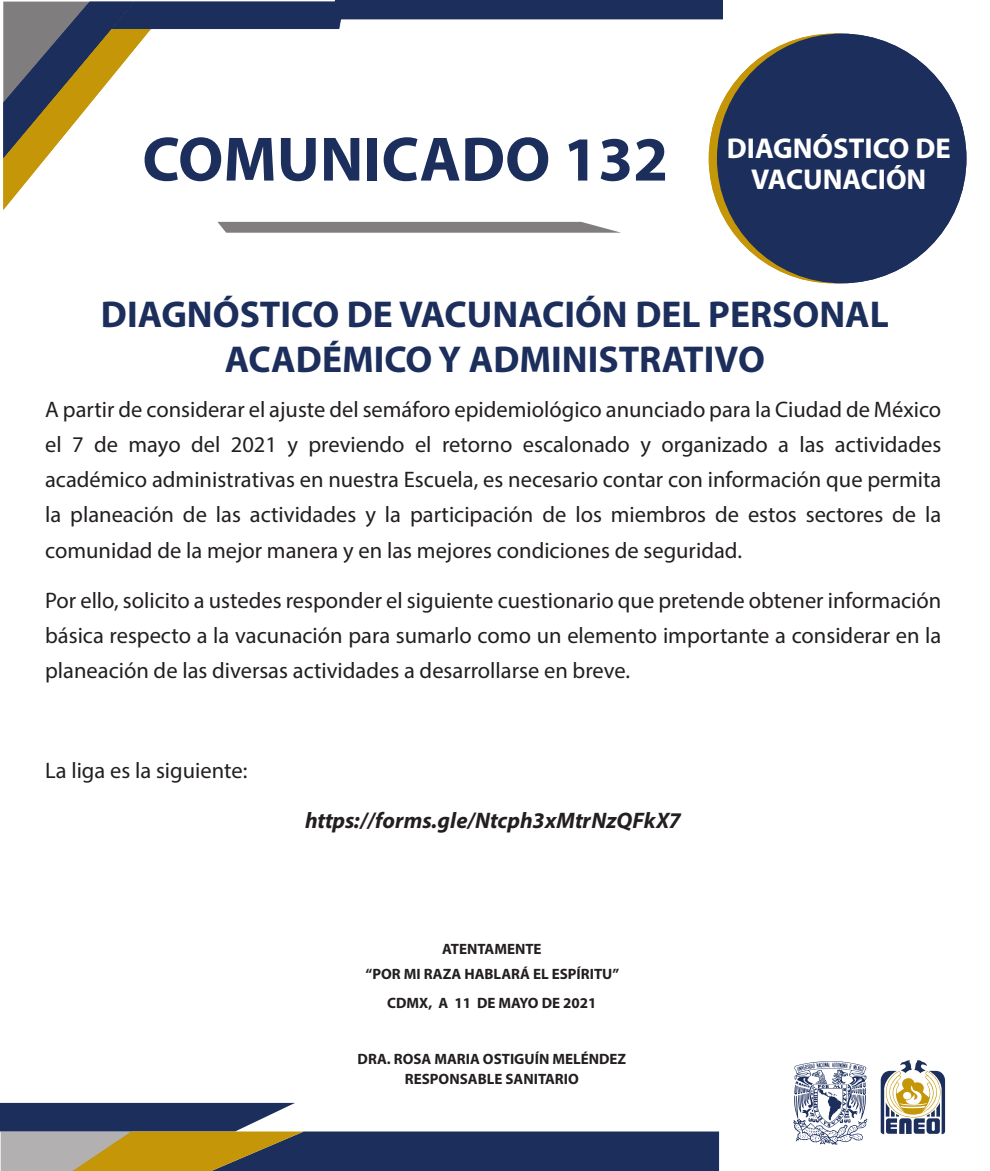
<style>
.page{position:relative;width:990px;height:1171px;background:#fff}
.page>*{position:absolute;margin:0;border:0;box-sizing:border-box;transform-origin:0 0}
.t1{font:700 63.12px "Myriad Pro";color:#1c2e5c}
.t2{font:700 37.5px/45px "Myriad Pro";color:#1c2e5c;text-align:center}
.t3{font:700 35px/33.4px "Myriad Pro";color:#fff}
.t4{font:700 28.75px/30.2px "Myriad Pro";color:#fff;text-align:center}
.t5{font:22.5px/35px "Myriad Pro";color:#231f20;text-align:justify}
.t6{font:italic 700 22.5px "Myriad Pro";color:#231f20}
.t7{font:700 15px/25.5px "Myriad Pro";color:#231f20;text-align:center}
</style>
<div class="page">
<svg style="left:3px;top:0;width:720px;height:210px"></svg>
<svg style="left:217px;top:222px;width:404px;height:11px;background:#8a8888"></svg>
<div style="left:709px;top:34px;width:249px;height:249px;background:#c49608;border-radius:50%"></div>
<div style="left:717px;top:34px;width:249px;height:249px;background:#1c2e5c;border-radius:50%"></div>
<svg style="left:0;top:1102px;width:719px;height:68px"></svg>
<svg style="left:793px;top:1061px;width:74px;height:83px"></svg>
<svg style="left:881px;top:1060px;width:64px;height:74px"></svg>
<h1 class="t1" style="left:142px;top:118px;width:527px">COMUNICADO 132</h1>
<h3 class="t3" style="left:749px;top:122px;width:188px">SERVICIOS<br>BIBLIOTECA</h3>
<p class="t4" style="left:727px;top:133px;width:225px">DIAGNÓSTICO DE<br>VACUNACIÓN</p>
<h2 class="t2" style="left:101px;top:291px;width:790px">DIAGNÓSTICO DE VACUNACIÓN DEL PERSONAL<br>ACADÉMICO Y ADMINISTRATIVO</h2>
<p class="t5" style="left:45px;top:392px;width:898px">A partir de considerar el ajuste del semáforo epidemiológico anunciado para la Ciudad de México el 7 de mayo del 2021 y previendo el retorno escalonado y organizado a las actividades académico administrativas en nuestra Escuela, es necesario contar con información que permita la planeación de las actividades y la participación de los miembros de estos sectores de la comunidad de la mejor manera y en las mejores condiciones de seguridad.</p>
<p class="t5" style="left:45px;top:582px;width:898px">Por ello, solicito a ustedes responder el siguiente cuestionario que pretende obtener información básica respecto a la vacunación para sumarlo como un elemento importante a considerar en la planeación de las diversas actividades a desarrollarse en breve.</p>
<p class="t5" style="left:45px;top:752px;width:204px">La liga es la siguiente:</p>
<p class="t6" style="left:305px;top:805px;width:377px">https://forms.gle/Ntcph3xMtrNzQFkX7</p>
<p class="t7" style="left:366px;top:935px;width:255px">ATENTAMENTE<br>“POR MI RAZA HABLARÁ EL ESPÍRITU”</p>
<p class="t7" style="left:387px;top:990px;width:211px">CDMX, A 11 DE MAYO DE 2021</p>
<p class="t7" style="left:358px;top:1049px;width:270px;line-height:19.2px">DRA. ROSA MARIA OSTIGUÍN MELÉNDEZ<br>RESPONSABLE SANITARIO</p>
</div>
